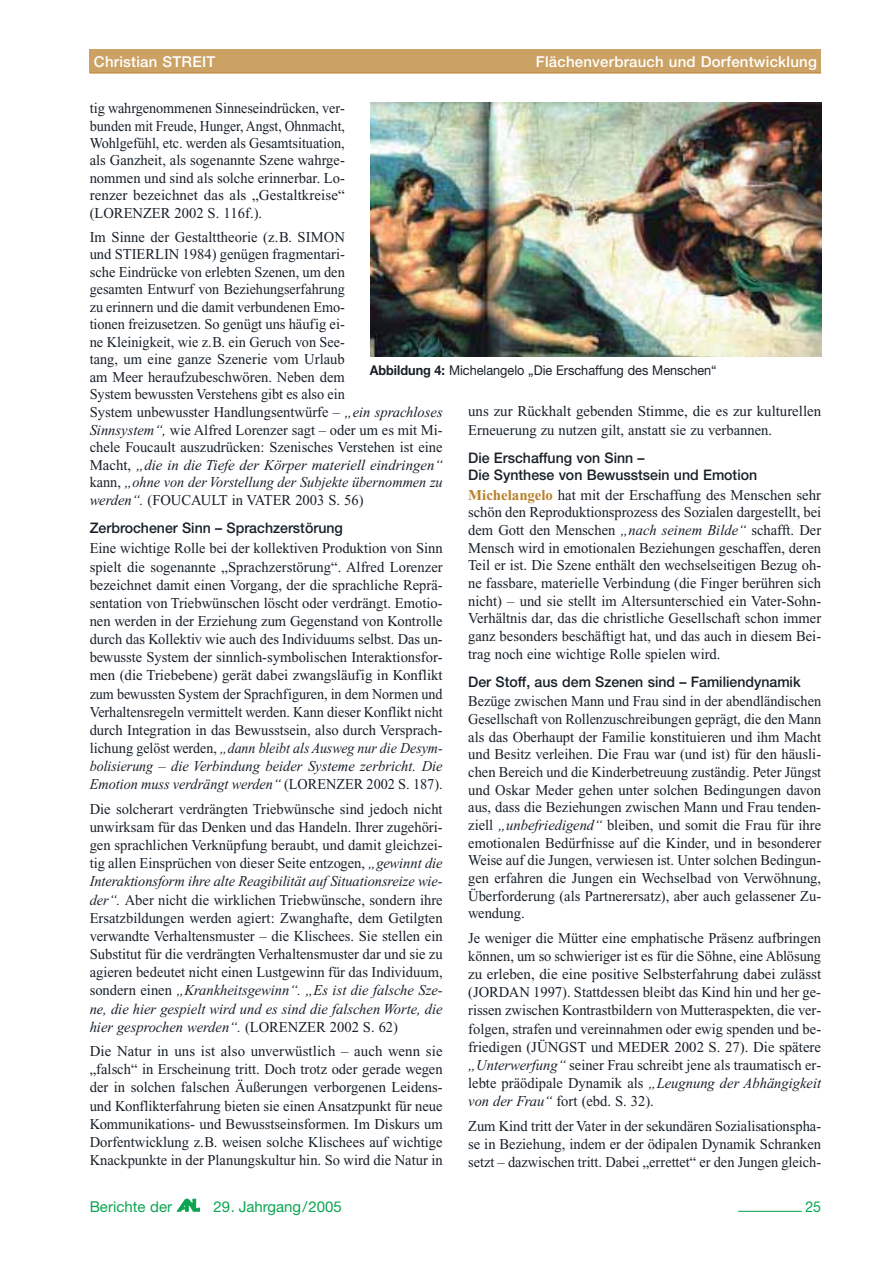
<style>
.page{position:relative;width:893px;height:1263px;background:#fff}
.page>*{position:absolute;margin:0;border:0;box-sizing:border-box;transform-origin:0 0}
.t1{font:15px/18.1px "Times New Roman";color:#172028;text-align:justify}
.t2{font:15px/17.7px "Times New Roman";color:#172028;text-align:justify;scale:.95 1}
.t3{font:500 15px "Helvetica Neue";letter-spacing:.015em;color:#fff}
.t4{font:15px "Helvetica Neue";color:#0ba550}
.t5{font:15px "Helvetica Neue";color:#0ba550;scale:.95 1}
.t6{font:500 14.55px/17.2px "Helvetica Neue";color:#172028}
.t7{font:13.5px "Helvetica Neue";color:#172028;scale:.94 1}
.s1{font-style:italic}
.s2{font-weight:700}
.s3{font-weight:700;color:#b8812b}
</style>
<div class="page">
<div style="left:90px;top:50px;width:731px;height:23px;background:#cba263"></div>
<hr style="left:90px;top:73px;width:731px;height:1px;background:#b8812b">
<hr style="left:738px;top:1211px;width:64px;height:1px;background:#0ba550">
<svg style="left:177px;top:1199px;width:23px;height:12px"></svg>
<img style="left:371px;top:103px;width:450px;height:254px">
<p class="t3" style="left:94px;top:56px;width:123px">Christian STREIT</p>
<p class="t3" style="left:536px;top:56px;width:282px">Flächenverbrauch und Dorfentwicklung</p>
<p class="t1" style="left:90px;top:101px;width:257px;line-height:17.4px">tig wahrgenommenen Sinneseindrücken, ver&shy;bunden mit Freude, Hunger, Angst, Ohnmacht, Wohlgefühl, etc. werden als Gesamtsituation, als Ganzheit, als sogenannte Szene wahrge&shy;nommen und sind als solche erinnerbar. Lo&shy;renzer bezeichnet das als „Gestaltkreise“ (LORENZER 2002 S. 116f.).</p>
<p class="t1" style="left:90px;top:229px;width:354px;line-height:17.5px;text-align:left">Im Sinne der Gestalttheorie (z.B. SIMON<br>und STIERLIN 1984) genügen fragmentari-<br>sche Eindrücke von erlebten Szenen, um den<br>gesamten Entwurf von Beziehungserfahrung<br>zu erinnern und die damit verbundenen Emo-<br>tionen freizusetzen. So genügt uns häufig ei-<br>ne Kleinigkeit, wie z.B. ein Geruch von See-<br>tang, um eine ganze Szenerie vom Urlaub<br>am Meer heraufzubeschwören. Neben dem<br>System bewussten Verstehens gibt es also ein<br>System unbewusster Handlungsentwürfe – <span class="s1">„ein sprachloses Sinnsystem“,</span> wie Alfred Lorenzer sagt – oder um es mit Mi&shy;chele Foucault auszudrücken: Szenisches Verstehen ist eine Macht, <span class="s1">„die in die Tiefe der Körper materiell eindringen“ </span>kann, <span class="s1">„ohne von der Vorstellung der Subjekte übernommen zu werden“.</span> (FOUCAULT in VATER 2003 S. 56)</p>
<p class="t6" style="left:90px;top:521px;width:255px">Zerbrochener Sinn – Sprachzerstörung</p>
<p class="t1" style="left:90px;top:541px;width:354px">Eine wichtige Rolle bei der kollektiven Produktion von Sinn spielt die sogenannte „Sprachzerstörung“. Alfred Lorenzer bezeichnet damit einen Vorgang, der die sprachliche Reprä&shy;sentation von Triebwünschen löscht oder verdrängt. Emotio&shy;nen werden in der Erziehung zum Gegenstand von Kontrolle durch das Kollektiv wie auch des Individuums selbst. Das un&shy;bewusste System der sinnlich-symbolischen Interaktionsfor&shy;men (die Triebebene) gerät dabei zwangsläufig in Konflikt zum bewussten System der Sprachfiguren, in dem Normen und Verhaltensregeln vermittelt werden. Kann dieser Konflikt nicht durch Integration in das Bewusstsein, also durch Versprach&shy;lichung gelöst werden, <span class="s1">„dann bleibt als Ausweg nur die Desym&shy;bolisierung – die Verbindung beider Systeme zerbricht. Die Emotion muss verdrängt werden“</span> (LORENZER 2002 S. 187).</p>
<p class="t1" style="left:90px;top:801px;width:354px">Die solcherart verdrängten Triebwünsche sind jedoch nicht unwirksam für das Denken und das Handeln. Ihrer zugehöri&shy;gen sprachlichen Verknüpfung beraubt, und damit gleichzei&shy;tig allen Einsprüchen von dieser Seite entzogen, <span class="s1">„gewinnt die Interaktionsform ihre alte Reagibilität auf Situationsreize wie&shy;der“.</span> Aber nicht die wirklichen Triebwünsche, sondern ihre Ersatzbildungen werden agiert: Zwanghafte, dem Getilgten verwandte Verhaltensmuster – die Klischees. Sie stellen ein Substitut für die verdrängten Verhaltensmuster dar und sie zu agieren bedeutet nicht einen Lustgewinn für das Individuum, sondern einen <span class="s1">„Krankheitsgewinn“. „Es ist die falsche Sze&shy;ne, die hier gespielt wird und es sind die falschen Worte, die hier gesprochen werden“.</span> (LORENZER 2002 S. 62)</p>
<p class="t1" style="left:90px;top:1044px;width:354px">Die Natur in uns ist also unverwüstlich – auch wenn sie „falsch“ in Erscheinung tritt. Doch trotz oder gerade wegen der in solchen falschen Äußerungen verborgenen Leidens&shy;und Konflikterfahrung bieten sie einen Ansatzpunkt für neue Kommunikations- und Bewusstseinsformen. Im Diskurs um Dorfentwicklung z.B. weisen solche Klischees auf wichtige Knackpunkte in der Planungskultur hin. So wird die Natur in</p>
<p class="t7" style="left:370px;top:366px;width:371px"><span class="s2">Abbildung 4:</span> Michelangelo „Die Erschaffung des Menschen“</p>
<p class="t1" style="left:468px;top:404px;width:354px">uns zur Rückhalt gebenden Stimme, die es zur kulturellen<br>Erneuerung zu nutzen gilt, anstatt sie zu verbannen.</p>
<p class="t6" style="left:468px;top:450px;width:290px">Die Erschaffung von Sinn –<br>Die Synthese von Bewusstsein und Emotion</p>
<p class="t1" style="left:468px;top:487px;width:354px;line-height:17.7px"><span class="s3">Michelangelo</span> hat mit der Erschaffung des Menschen sehr schön den Reproduktionsprozess des Sozialen dargestellt, bei dem Gott den Menschen <span class="s1">„nach seinem Bilde“</span> schafft. Der Mensch wird in emotionalen Beziehungen geschaffen, deren Teil er ist. Die Szene enthält den wechselseitigen Bezug oh&shy;ne fassbare, materielle Verbindung (die Finger berühren sich nicht) – und sie stellt im Altersunterschied ein Vater-Sohn-Verhältnis dar, das die christliche Gesellschaft schon immer ganz besonders beschäftigt hat, und das auch in diesem Bei&shy;trag noch eine wichtige Rolle spielen wird.</p>
<p class="t6" style="left:468px;top:674px;width:334px">Der Stoff, aus dem Szenen sind – Familiendynamik</p>
<p class="t2" style="left:468px;top:694px;width:373px">Bezüge zwischen Mann und Frau sind in der abendländischen Gesellschaft von Rollenzuschreibungen geprägt, die den Mann als das Oberhaupt der Familie konstituieren und ihm Macht und Besitz verleihen. Die Frau war (und ist) für den häusli&shy;chen Bereich und die Kinderbetreuung zuständig. Peter Jüngst und Oskar Meder gehen unter solchen Bedingungen davon aus, dass die Beziehungen zwischen Mann und Frau tenden&shy;ziell <span class="s1">„unbefriedigend“</span> bleiben, und somit die Frau für ihre emotionalen Bedürfnisse auf die Kinder, und in besonderer Weise auf die Jungen, verwiesen ist. Unter solchen Bedingun&shy;gen erfahren die Jungen ein Wechselbad von Verwöhnung, Überforderung (als Partnerersatz), aber auch gelassener Zu&shy;wendung.</p>
<p class="t1" style="left:468px;top:930px;width:354px">Je weniger die Mütter eine emphatische Präsenz aufbringen können, um so schwieriger ist es für die Söhne, eine Ablösung zu erleben, die eine positive Selbsterfahrung dabei zulässt (JORDAN 1997). Stattdessen bleibt das Kind hin und her ge&shy;rissen zwischen Kontrastbildern von Mutteraspekten, die ver&shy;folgen, strafen und vereinnahmen oder ewig spenden und be&shy;friedigen (JÜNGST und MEDER 2002 S. 27). Die spätere <span class="s1">„Unterwerfung“</span> seiner Frau schreibt jene als traumatisch er&shy;lebte präödipale Dynamik als <span class="s1">„Leugnung der Abhängigkeit von der Frau“</span> fort (ebd. S. 32).</p>
<p class="t1" style="left:468px;top:1118px;width:354px">Zum Kind tritt der Vater in der sekundären Sozialisationspha&shy;se in Beziehung, indem er der ödipalen Dynamik Schranken setzt – dazwischen tritt. Dabei „errettet“ er den Jungen gleich-</p>
<p class="t4" style="left:90px;top:1201px;width:84px">Berichte der</p>
<p class="t4" style="left:213px;top:1201px;width:130px">29. Jahrgang/2005</p>
<p class="t5" style="left:805px;top:1201px;width:18px">25</p>
</div>
